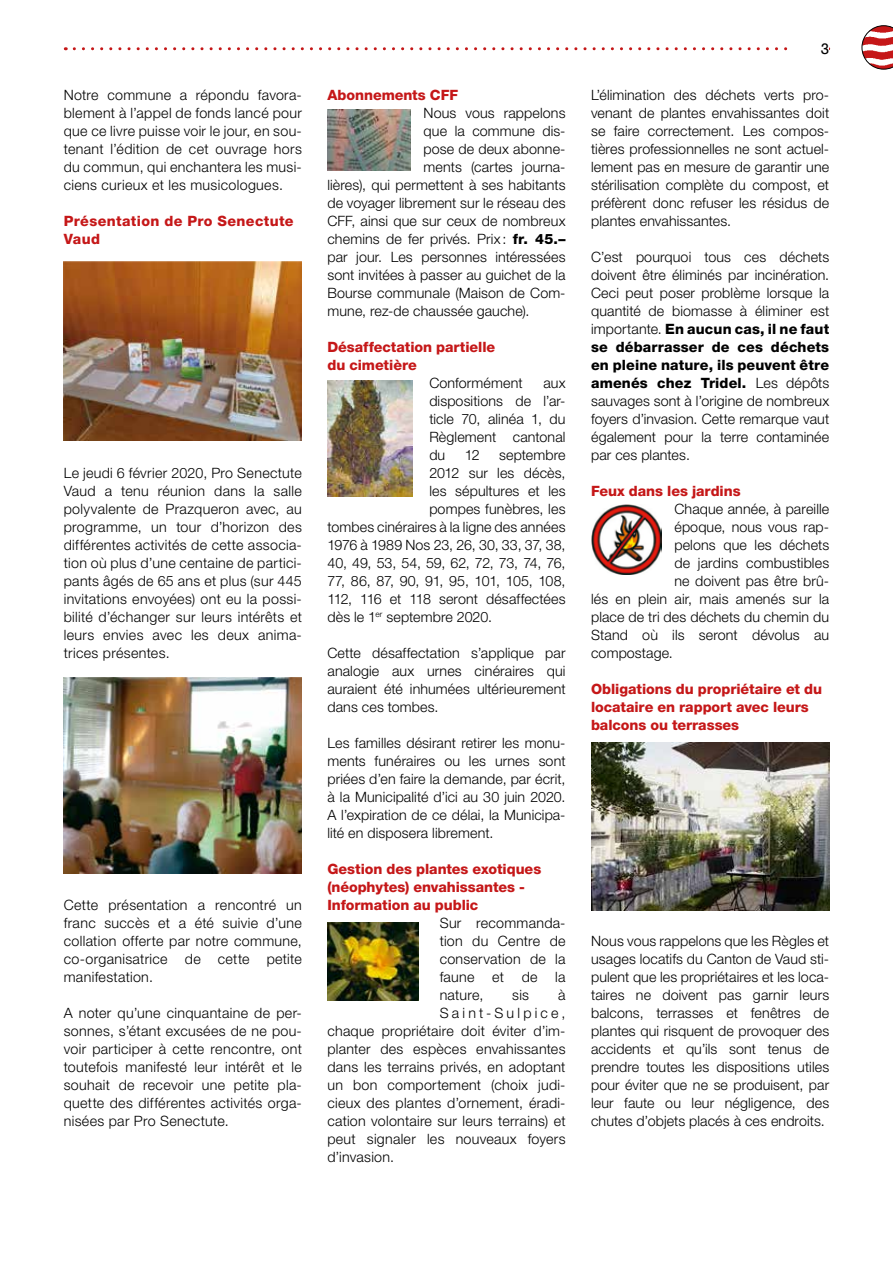
<style>
.page{position:relative;width:893px;height:1263px;background:#fff}
.page>*{position:absolute;margin:0;border:0;box-sizing:border-box;transform-origin:0 0}
.t1{font:300 14.25px/18px "Helvetica Neue LT Std";letter-spacing:.01em;color:#000;text-align:justify}
.t2{font:800 14.25px/18px "Helvetica Neue LT Std";letter-spacing:-.005em;color:#c51718}
.t3{font:800 14.25px/18px "Helvetica Neue LT Std";letter-spacing:.025em;color:#c51718}
.t4{font:300 14.25px "Helvetica Neue LT Std";letter-spacing:-.015em;color:#000}
.t5{font:300 14.25px "Helvetica Neue LT Std";letter-spacing:.225em;color:#000}
.t6{font:14.25px "Rockwell";color:#000}
.s1{font-weight:800}
</style>
<div class="page">
<svg style="left:74px;top:47px;width:714px;height:3px"></svg>
<svg style="left:862px;top:26px;width:31px;height:43px"></svg>
<img style="left:64px;top:262px;width:238px;height:179px">
<img style="left:64px;top:677px;width:238px;height:197px">
<img style="left:327px;top:110px;width:84px;height:61px">
<img style="left:327px;top:381px;width:85px;height:116px">
<img style="left:327px;top:922px;width:91px;height:79px">
<img style="left:591px;top:505px;width:71px;height:69px">
<img style="left:591px;top:743px;width:238px;height:167px">
<p class="t1" style="left:64px;top:85px;width:240px">Notre commune a répondu favora&shy;blement à l’appel de fonds lancé pour que ce livre puisse voir le jour, en sou&shy;tenant l’édition de cet ouvrage hors du commun, qui enchantera les musi&shy;ciens curieux et les musicologues.</p>
<p class="t3" style="left:64px;top:212px;width:231px">Présentation de Pro Senectute<br>Vaud</p>
<p class="t1" style="left:64px;top:463px;width:240px">Le jeudi 6 février 2020, Pro Senectute Vaud a tenu réunion dans la salle polyvalente de Prazqueron avec, au programme, un tour d’horizon des différentes activités de cette associa&shy;tion où plus d’une centaine de partici&shy;pants âgés de 65 ans et plus (sur 445 invitations envoyées) ont eu la possi&shy;bilité d’échanger sur leurs intérêts et leurs envies avec les deux anima&shy;trices présentes.</p>
<p class="t1" style="left:64px;top:895px;width:240px">Cette présentation a rencontré un franc succès et a été suivie d’une collation offerte par notre commune, co-organisatrice de cette petite manifestation.</p>
<p class="t1" style="left:64px;top:1003px;width:240px">A noter qu’une cinquantaine de per&shy;sonnes, s’étant excusées de ne pou&shy;voir participer à cette rencontre, ont toutefois manifesté leur intérêt et le souhait de recevoir une petite pla&shy;quette des différentes activités orga&shy;nisées par Pro Senectute.</p>
<p class="t2" style="left:327px;top:86px;width:132px">Abonnements CFF</p>
<p class="t1" style="left:424px;top:103px;width:143px">Nous vous rappelons</p>
<p class="t1" style="left:424px;top:121px;width:143px">que la commune dis-</p>
<p class="t1" style="left:424px;top:139px;width:143px">pose de deux abonne-</p>
<p class="t1" style="left:424px;top:157px;width:143px">ments (cartes journa-</p>
<p class="t1" style="left:327px;top:175px;width:240px">lières), qui permettent à ses habitants</p>
<p class="t1" style="left:327px;top:193px;width:240px">de voyager librement sur le réseau des</p>
<p class="t1" style="left:327px;top:211px;width:240px">CFF, ainsi que sur ceux de nombreux</p>
<p class="t1" style="left:327px;top:229px;width:240px">chemins de fer privés. Prix : <span class="s1">fr. 45.–</span></p>
<p class="t1" style="left:327px;top:247px;width:240px">par jour. Les personnes intéressées</p>
<p class="t1" style="left:327px;top:265px;width:240px">sont invitées à passer au guichet de la</p>
<p class="t1" style="left:327px;top:283px;width:240px">Bourse communale (Maison de Com-</p>
<p class="t1" style="left:327px;top:301px;width:204px">mune, rez-de chaussée gauche).</p>
<p class="t2" style="left:327px;top:338px;width:169px">Désaffectation partielle du cimetière</p>
<p class="t1" style="left:429px;top:373px;width:95px">Conformément</p>
<p class="t1" style="left:429px;top:373px;width:138px;text-indent:114px">aux dispositions de l’ar&shy;ticle 70, alinéa 1, du Règlement cantonal du</p>
<p class="t1" style="left:465px;top:445px;width:16px">12</p>
<p class="t1" style="left:499px;top:445px;width:68px">septembre</p>
<p class="t1" style="left:429px;top:463px;width:138px">2012 sur les décès,</p>
<p class="t1" style="left:429px;top:481px;width:138px">les sépultures et les</p>
<p class="t1" style="left:429px;top:499px;width:138px">pompes funèbres, les</p>
<p class="t1" style="left:327px;top:517px;width:240px">tombes cinéraires à la ligne des années</p>
<p class="t1" style="left:327px;top:535px;width:240px">1976 à 1989 Nos 23, 26, 30, 33, 37, 38,</p>
<p class="t1" style="left:327px;top:553px;width:240px">40, 49, 53, 54, 59, 62, 72, 73, 74, 76,</p>
<p class="t4" style="left:327px;top:572px;width:240px">77, 86, 87, 90, 91, 95, 101, 105, 108,</p>
<p class="t1" style="left:327px;top:589px;width:240px">112, 116 et 118 seront désaffectées</p>
<p class="t1" style="left:327px;top:607px;width:166px">dès le 1<sup>er</sup> septembre 2020.</p>
<p class="t1" style="left:327px;top:643px;width:240px">Cette désaffectation s’applique par analogie aux urnes cinéraires qui auraient été inhumées ultérieurement dans ces tombes.</p>
<p class="t1" style="left:327px;top:733px;width:240px">Les familles désirant retirer les monu&shy;ments funéraires ou les urnes sont priées d’en faire la demande, par écrit, à la Municipalité d’ici au 30 juin 2020.<br>A l’expiration de ce délai, la Municipa&shy;lité en disposera librement.</p>
<p class="t2" style="left:327px;top:860px;width:215px">Gestion des plantes exotiques (néophytes) envahissantes -<br>Information au public</p>
<p class="t1" style="left:440px;top:913px;width:127px">Sur recommanda&shy;tion du Centre de conservation de la faune et de la nature,</p>
<p class="t1" style="left:512px;top:985px;width:18px">sis</p>
<p class="t1" style="left:558px;top:985px;width:9px">à</p>
<p class="t5" style="left:440px;top:1004px;width:127px">Saint-Sulpice,</p>
<p class="t1" style="left:327px;top:1021px;width:240px">chaque propriétaire doit éviter d’im-</p>
<p class="t1" style="left:327px;top:1039px;width:240px">planter des espèces envahissantes</p>
<p class="t1" style="left:327px;top:1057px;width:240px">dans les terrains privés, en adoptant</p>
<p class="t1" style="left:327px;top:1075px;width:240px">un bon comportement (choix judi-</p>
<p class="t1" style="left:327px;top:1093px;width:240px">cieux des plantes d’ornement, éradi-</p>
<p class="t1" style="left:327px;top:1111px;width:240px">cation volontaire sur leurs terrains) et</p>
<p class="t1" style="left:327px;top:1129px;width:240px">peut signaler les nouveaux foyers</p>
<p class="t1" style="left:327px;top:1147px;width:68px">d’invasion.</p>
<p class="t6" style="left:821px;top:40px;width:10px">3</p>
<p class="t1" style="left:591px;top:85px;width:240px">L’élimination des déchets verts pro&shy;venant de plantes envahissantes doit se faire correctement. Les compos&shy;tières professionnelles ne sont actuel&shy;lement pas en mesure de garantir une stérilisation complète du compost, et préfèrent donc refuser les résidus de plantes envahissantes.</p>
<p class="t1" style="left:591px;top:247px;width:240px">C’est pourquoi tous ces déchets doivent être éliminés par incinération.<br>Ceci peut poser problème lorsque la quantité de biomasse à éliminer est importante. <span class="s1">En aucun cas, il ne faut se débarrasser de ces déchets en pleine nature, ils peuvent être amenés chez Tridel.</span> Les dépôts sauvages sont à l’origine de nombreux foyers d’invasion. Cette remarque vaut également pour la terre contaminée par ces plantes.</p>
<p class="t2" style="left:591px;top:482px;width:151px">Feux dans les jardins</p>
<p class="t1" style="left:674px;top:499px;width:156px">Chaque année, à pareille</p>
<p class="t1" style="left:674px;top:517px;width:156px">époque, nous vous rap-</p>
<p class="t1" style="left:674px;top:535px;width:156px">pelons que les déchets</p>
<p class="t1" style="left:674px;top:553px;width:156px">de jardins combustibles</p>
<p class="t1" style="left:674px;top:571px;width:156px">ne doivent pas être brû-</p>
<p class="t1" style="left:591px;top:589px;width:240px">lés en plein air, mais amenés sur la</p>
<p class="t1" style="left:591px;top:607px;width:240px">place de tri des déchets du chemin du</p>
<p class="t1" style="left:591px;top:625px;width:240px">Stand où ils seront dévolus au</p>
<p class="t1" style="left:591px;top:643px;width:83px">compostage.</p>
<p class="t2" style="left:591px;top:680px;width:233px">Obligations du propriétaire et du locataire en rapport avec leurs balcons ou terrasses</p>
<p class="t1" style="left:591px;top:931px;width:240px">Nous vous rappelons que les Règles et usages locatifs du Canton de Vaud sti&shy;pulent que les propriétaires et les loca&shy;taires ne doivent pas garnir leurs balcons, terrasses et fenêtres de plantes qui risquent de provoquer des accidents et qu’ils sont tenus de prendre toutes les dispositions utiles pour éviter que ne se produisent, par leur faute ou leur négligence, des chutes d’objets placés à ces endroits.</p>
</div>
